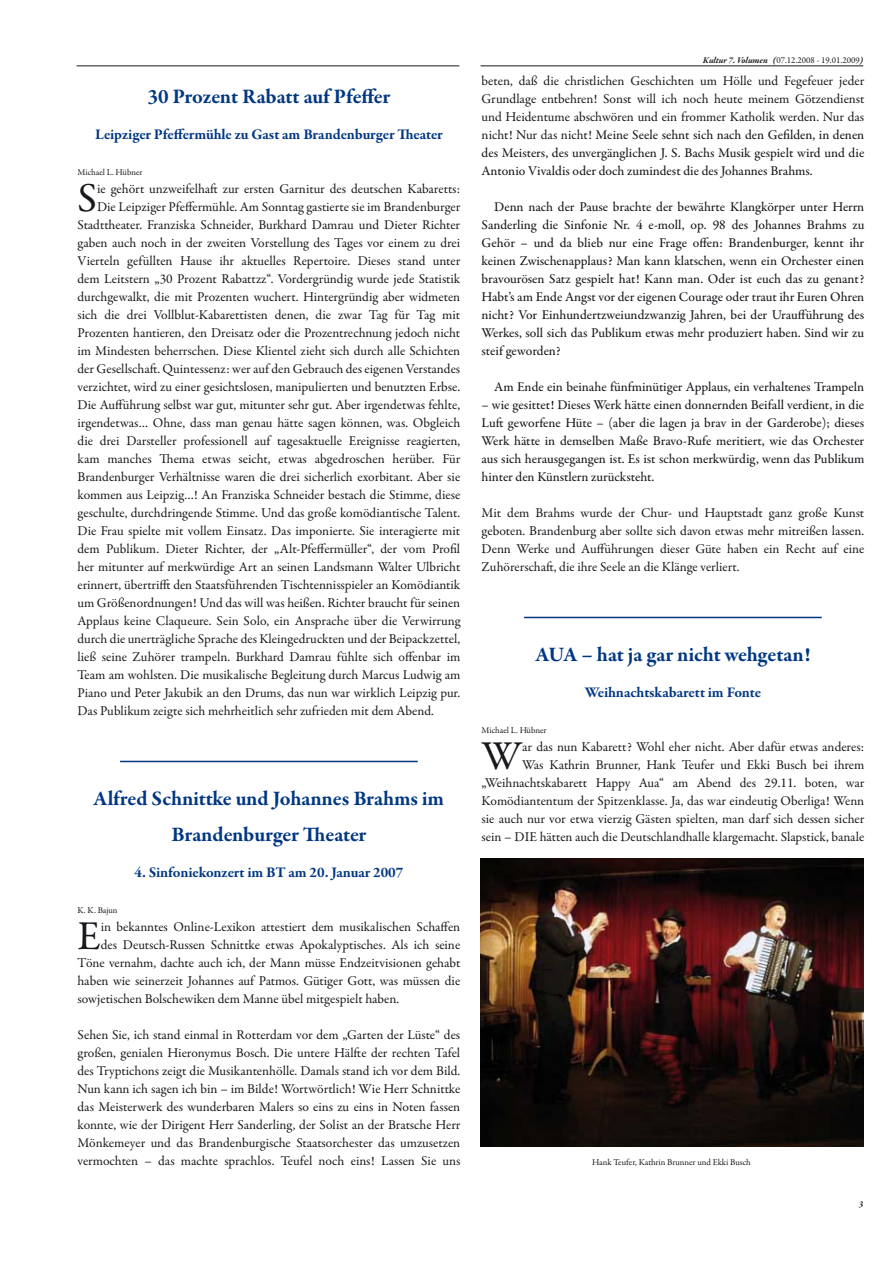
<style>
.page{position:relative;width:893px;height:1263px;background:#fff}
.page>*{position:absolute;margin:0;border:0;box-sizing:border-box;transform-origin:0 0}
.t1{font:41.25px "Garamond Premr Pro";color:#1a171c}
.t2{font:700 21px/36px "Garamond Premr Pro";letter-spacing:-.01em;color:#003782;text-align:center}
.t3{font:700 15px "Garamond Premr Pro";letter-spacing:-.005em;color:#003782}
.t4{font:13.5px/18px "Garamond Premr Pro";color:#1a171c;text-align:justify}
.t5{font:500 13.5px/18px "Garamond Premr Pro";color:#1a171c;text-align:justify}
.t6{font:9px "Garamond Premr Pro";color:#1a171c}
.t7{font:italic 700 9px "Garamond Premr Pro";color:#1a171c}
.s1{font-weight:700;font-style:italic}
.s2{font-weight:500}
</style>
<div class="page">
<hr style="left:77px;top:65px;width:382px;height:1px;background:#1a171c">
<hr style="left:480px;top:65px;width:383px;height:1px;background:#1a171c">
<hr style="left:120px;top:761px;width:298px;height:1px;background:#003782">
<hr style="left:524px;top:617px;width:298px;height:1px;background:#003782">
<img style="left:480px;top:859px;width:383px;height:287px">
<h2 class="t2" style="left:148px;top:80px;width:244px">30 Prozent Rabatt auf Pfeffer</h2>
<p class="t3" style="left:95px;top:128px;width:349px">Leipziger Pfeffermühle zu Gast am Brandenburger Theater</p>
<p class="t6" style="left:78px;top:168px;width:67px">Michael L. Hübner</p>
<h1 class="t1" style="left:78px;top:181px;width:21px">S</h1>
<p class="t4" style="left:97px;top:181px;width:365px">ie gehört unzweifelhaft zur ersten Garnitur des deutschen Kabaretts:</p>
<p class="t4" style="left:97px;top:199px;width:365px">Die Leipziger Pfeffermühle. Am Sonntag gastierte sie im Brandenburger</p>
<p class="t4" style="left:78px;top:217px;width:384px">Stadttheater. Franziska Schneider, Burkhard Damrau und Dieter Richter</p>
<p class="t4" style="left:78px;top:235px;width:384px">gaben auch noch in der zweiten Vorstellung des Tages vor einem zu drei</p>
<p class="t4" style="left:78px;top:253px;width:384px">Vierteln gefüllten Hause ihr aktuelles Repertoire. Dieses stand unter</p>
<p class="t4" style="left:78px;top:271px;width:384px">dem Leitstern „30 Prozent Rabattzz“. Vordergründig wurde jede Statistik</p>
<p class="t4" style="left:78px;top:289px;width:384px">durchgewalkt, die mit Prozenten wuchert. Hintergründig aber widmeten</p>
<p class="t4" style="left:78px;top:307px;width:384px">sich die drei Vollblut-Kabarettisten denen, die zwar Tag für Tag mit</p>
<p class="t4" style="left:78px;top:325px;width:384px">Prozenten hantieren, den Dreisatz oder die Prozentrechnung jedoch nicht</p>
<p class="t4" style="left:78px;top:343px;width:384px">im Mindesten beherrschen. Diese Klientel zieht sich durch alle Schichten</p>
<p class="t4" style="left:78px;top:361px;width:384px">der Gesellschaft. Quintessenz: wer auf den Gebrauch des eigenen Verstandes</p>
<p class="t4" style="left:78px;top:379px;width:384px">verzichtet, wird zu einer gesichtslosen, manipulierten und benutzten Erbse.</p>
<p class="t4" style="left:78px;top:397px;width:384px">Die Aufführung selbst war gut, mitunter sehr gut. Aber irgendetwas fehlte,</p>
<p class="t4" style="left:78px;top:415px;width:384px">irgendetwas… Ohne, dass man genau hätte sagen können, was. Obgleich</p>
<p class="t4" style="left:78px;top:433px;width:384px">die drei Darsteller professionell auf tagesaktuelle Ereignisse reagierten,</p>
<p class="t4" style="left:78px;top:451px;width:384px">kam manches Thema etwas seicht, etwas abgedroschen herüber. Für</p>
<p class="t4" style="left:78px;top:469px;width:384px">Brandenburger Verhältnisse waren die drei sicherlich exorbitant. Aber sie</p>
<p class="t4" style="left:78px;top:487px;width:384px">kommen aus Leipzig…! An Franziska Schneider bestach die Stimme, diese</p>
<p class="t4" style="left:78px;top:505px;width:384px">geschulte, durchdringende Stimme. Und das große komödiantische Talent.</p>
<p class="t4" style="left:78px;top:523px;width:384px">Die Frau spielte mit vollem Einsatz. Das imponierte. Sie interagierte mit</p>
<p class="t4" style="left:78px;top:541px;width:384px">dem Publikum. Dieter Richter, der „Alt-Pfeffermüller“, der vom Profil</p>
<p class="t4" style="left:78px;top:559px;width:384px">her mitunter auf merkwürdige Art an seinen Landsmann Walter Ulbricht</p>
<p class="t4" style="left:78px;top:577px;width:384px">erinnert, übertrifft den Staatsführenden Tischtennisspieler an Komödiantik</p>
<p class="t4" style="left:78px;top:595px;width:384px">um Größenordnungen! Und das will was heißen. Richter braucht für seinen</p>
<p class="t4" style="left:78px;top:613px;width:384px">Applaus keine Claqueure. Sein Solo, ein Ansprache über die Verwirrung</p>
<p class="t4" style="left:78px;top:631px;width:384px">durch die unerträgliche Sprache des Kleingedruckten und der Beipackzettel,</p>
<p class="t4" style="left:78px;top:649px;width:384px">ließ seine Zuhörer trampeln. Burkhard Damrau fühlte sich offenbar im</p>
<p class="t4" style="left:78px;top:667px;width:384px">Team am wohlsten. Die musikalische Begleitung durch Marcus Ludwig am</p>
<p class="t4" style="left:78px;top:685px;width:384px">Piano und Peter Jakubik an den Drums, das nun war wirklich Leipzig pur.</p>
<p class="t4" style="left:78px;top:703px;width:358px">Das Publikum zeigte sich mehrheitlich sehr zufrieden mit dem Abend.</p>
<h2 class="t2" style="left:94px;top:782px;width:352px">Alfred Schnittke und Johannes Brahms im<br>Brandenburger Theater</h2>
<p class="t3" style="left:135px;top:866px;width:270px">4. Sinfoniekonzert im BT am 20. Januar 2007</p>
<p class="t6" style="left:78px;top:906px;width:42px">K. K. Bajun</p>
<h1 class="t1" style="left:78px;top:919px;width:25px">E</h1>
<p class="t4" style="left:101px;top:919px;width:361px">in bekanntes Online-Lexikon attestiert dem musikalischen Schaffen</p>
<p class="t4" style="left:101px;top:937px;width:361px">des Deutsch-Russen Schnittke etwas Apokalyptisches. Als ich seine</p>
<p class="t4" style="left:78px;top:955px;width:384px">Töne vernahm, dachte auch ich, der Mann müsse Endzeitvisionen gehabt</p>
<p class="t4" style="left:78px;top:973px;width:384px">haben wie seinerzeit Johannes auf Patmos. Gütiger Gott, was müssen die</p>
<p class="t4" style="left:78px;top:991px;width:323px">sowjetischen Bolschewiken dem Manne übel mitgespielt haben.</p>
<p class="t4" style="left:78px;top:1027px;width:384px">Sehen Sie, ich stand einmal in Rotterdam vor dem „Garten der Lüste“ des großen, genialen Hieronymus Bosch. Die untere Hälfte der rechten Tafel des Tryptichons zeigt die Musikantenhölle. Damals stand ich vor dem Bild.<br>Nun kann ich sagen ich bin – im Bilde! Wortwörtlich! Wie Herr Schnittke das Meisterwerk des wunderbaren Malers so eins zu eins in Noten fassen konnte, wie der Dirigent Herr Sanderling, der Solist an der Bratsche Herr Mönkemeyer und das Brandenburgische Staatsorchester das umzusetzen vermochten – das machte sprachlos. Teufel noch eins! Lassen Sie uns</p>
<p class="t6" style="left:703px;top:56px;width:162px"><span class="s1">Kultur 7. Volumen (</span>07.12.2008 - 19.01.2009<span class="s1">)</span></p>
<p class="t4" style="left:481px;top:73px;width:384px">beten, daß die christlichen Geschichten um Hölle und Fegefeuer jeder Grundlage entbehren! Sonst will ich noch heute meinem Götzendienst und Heidentume abschwören und ein frommer Katholik werden. Nur das nicht! Nur das nicht! <span class="s2">Meine Seele sehnt sich nach den Gefilden, in denen des Meisters, des unvergänglichen J. S. Bachs Musik gespielt wird und die Antonio Vivaldis oder doch zumindest die des Johannes Brahms.</span></p>
<p class="t5" style="left:481px;top:199px;width:384px;text-indent:13px">Denn nach der Pause brachte der bewährte Klangkörper unter Herrn Sanderling die Sinfonie Nr. 4 e-moll, op. 98 des Johannes Brahms zu Gehör – und da blieb nur eine Frage offen: Brandenburger, kennt ihr keinen Zwischenapplaus? Man kann klatschen, wenn ein Orchester einen bravourösen Satz gespielt hat! Kann man. Oder ist euch das zu genant?<br>Habt’s am Ende Angst vor der eigenen Courage oder traut ihr Euren Ohren nicht? Vor Einhundertzweiundzwanzig Jahren, bei der Uraufführung des Werkes, soll sich das Publikum etwas mehr produziert haben. Sind wir zu steif geworden?</p>
<p class="t5" style="left:494px;top:379px;width:371px">Am Ende ein beinahe fünfminütiger Applaus, ein verhaltenes Trampeln</p>
<p class="t5" style="left:481px;top:397px;width:384px">– wie gesittet! Dieses Werk hätte einen donnernden Beifall verdient, in die Luft geworfene Hüte – (aber die lagen ja brav in der Garderobe); dieses Werk hätte in demselben Maße Bravo-Rufe meritiert, wie das Orchester aus sich herausgegangen ist. Es ist schon merkwürdig, wenn das Publikum hinter den Künstlern zurücksteht.</p>
<p class="t4" style="left:481px;top:505px;width:384px">Mit dem Brahms wurde der Chur- und Hauptstadt ganz große Kunst geboten. Brandenburg aber sollte sich davon etwas mehr mitreißen lassen.<br>Denn Werke und Aufführungen dieser Güte haben ein Recht auf eine Zuhörerschaft, die ihre Seele an die Klänge verliert.</p>
<h2 class="t2" style="left:535px;top:638px;width:276px">AUA – hat ja gar nicht wehgetan!</h2>
<p class="t3" style="left:585px;top:686px;width:178px">Weihnachtskabarett im Fonte</p>
<p class="t6" style="left:481px;top:726px;width:67px">Michael L. Hübner</p>
<h1 class="t1" style="left:481px;top:739px;width:42px">W</h1>
<p class="t4" style="left:481px;top:739px;width:384px;text-align:right">ar das nun Kabarett? Wohl eher nicht. Aber dafür etwas anderes:<br>Was Kathrin Brunner, Hank Teufer und Ekki Busch bei ihrem „Weihnachtskabarett Happy Aua“ am Abend des 29.11. boten, war Komödiantentum der Spitzenklasse. Ja, das war eindeutig Oberliga! Wenn sie auch nur vor etwa vierzig Gästen spielten, man darf sich dessen sicher sein – DIE hätten auch die Deutschlandhalle klargemacht. Slapstick, banale</p>
<p class="t6" style="left:592px;top:1158px;width:160px">Hank Teufer, Kathrin Brunner und Ekki Busch</p>
<p class="t7" style="left:859px;top:1201px;width:6px">3</p>
</div>
